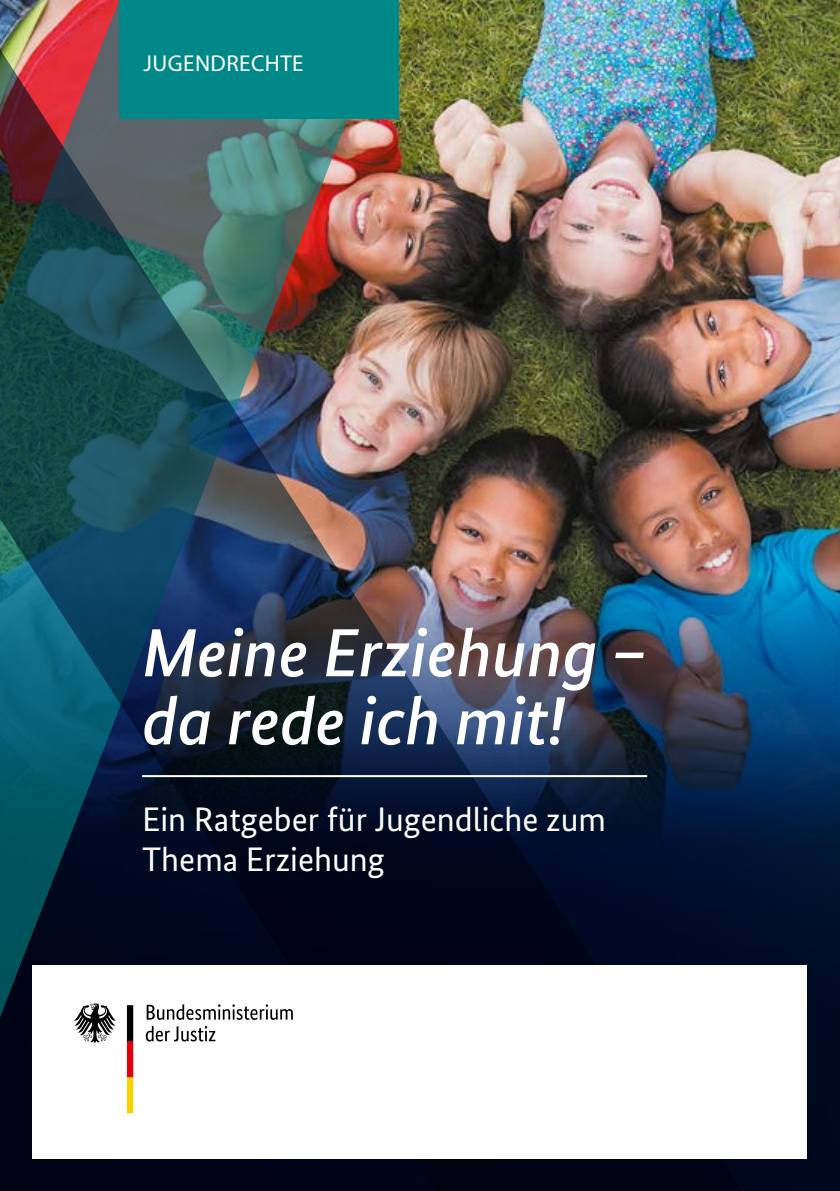
<style>
.page{position:relative;width:840px;height:1191px;background:#fff}
.page>*{position:absolute;margin:0;border:0;box-sizing:border-box;transform-origin:0 0}
.Cover_Head_Titel_34_pt{font:italic 500 68px/68px "Bundes Sans";color:#fff}
.Cover_Subline_17_pt{font:34px/40px "Bundes Sans";color:#fff}
.Cover_Kategorie{font:23px "Myriad Pro";letter-spacing:.02em;color:#fff}
</style>
<div class="page">
<img style="left:801px;top:0;width:38px;height:569px">
<svg style="left:801px;top:569px;width:38px;height:622px;background:#052c51"></svg>
<img style="left:0;top:0;width:801px;height:1191px">
<div style="left:119px;top:0;width:279px;height:118px;background:#008788"></div>
<div style="left:32px;top:965px;width:774px;height:193px;background:#fff"></div>
<svg style="left:146px;top:1004px;width:147px;height:37px"></svg>
<svg style="left:74px;top:1003px;width:42px;height:39px"></svg>
<svg style="left:127px;top:1005px;width:6px;height:108px"></svg>
<hr style="left:142px;top:775px;width:505px;height:2px;background:#fff">
<p class="Cover_Kategorie" style="left:143px;top:49px;width:161px">JUGENDRECHTE</p>
<h1 class="Cover_Head_Titel_34_pt" style="left:142px;top:618px;width:506px">Meine Erziehung – da rede ich mit!</h1>
<p class="Cover_Subline_17_pt" style="left:142px;top:799px;width:465px">Ein Ratgeber für Jugendliche zum<br>Thema Erziehung</p>
</div>
